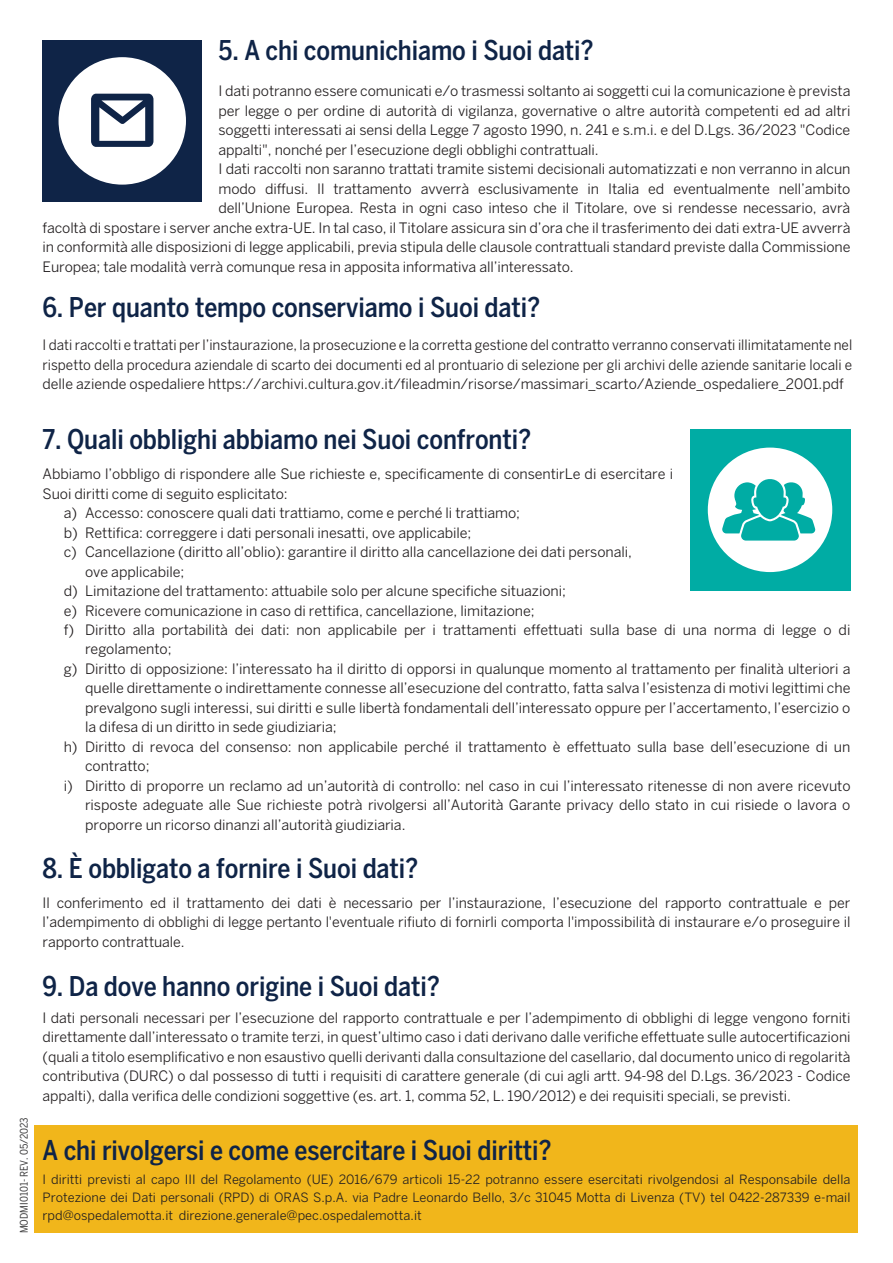
<style>
.page{position:relative;width:893px;height:1263px;background:#fff}
.page>*{position:absolute;margin:0;border:0;box-sizing:border-box;transform-origin:0 0}
.t1{font:500 condensed 27px "Benton Sans";letter-spacing:-.005em;color:#0f2447}
.t2{font:14.25px/19.5px "Benton Sans";letter-spacing:-.005em;color:#231f20;text-align:justify}
.t3{font:14.25px/19.5px "Benton Sans";letter-spacing:-.005em;color:#231f20;text-align:justify;scale:.95 1}
.t4{font:12.75px/18px "Benton Sans";color:#231f20;text-align:justify}
.t5{font:condensed 10.5px "Benton Sans";color:#3e3e3f}
</style>
<div class="page">
<div style="left:34px;top:1125px;width:824px;height:108px;background:#f1b61b"></div>
<div style="left:43px;top:40px;width:159px;height:162px;background:#0f2447"></div>
<div style="left:59px;top:57px;width:127px;height:128px;background:#fff;border-radius:50%"></div>
<div style="left:91px;top:94px;width:62px;height:53px;background:#0f2447;border-radius:5px"></div>
<svg style="left:99px;top:100px;width:46px;height:41px"></svg>
<div style="left:690px;top:429px;width:160px;height:162px;background:#00aca4"></div>
<div style="left:708px;top:448px;width:124px;height:124px;background:#fff;border-radius:50%"></div>
<svg style="left:722px;top:479px;width:93px;height:62px"></svg>
<p class="t5" style="left:18px;top:1233px;width:117px;rotate:-90deg">MODMI0101- REV. 05/2023</p>
<h1 class="t1" style="left:219px;top:34px;width:377px">5. A chi comunichiamo i Suoi dati?</h1>
<p class="t2" style="left:219px;top:81px;width:633px">I dati potranno essere comunicati e/o trasmessi soltanto ai soggetti cui la comunicazione è prevista</p>
<p class="t2" style="left:219px;top:100px;width:633px">per legge o per ordine di autorità di vigilanza, governative o altre autorità competenti ed ad altri</p>
<p class="t2" style="left:219px;top:120px;width:633px">soggetti interessati ai sensi della Legge 7 agosto 1990, n. 241 e s.m.i. e del D.Lgs. 36/2023 "Codice</p>
<p class="t2" style="left:219px;top:139px;width:382px">appalti", nonché per l’esecuzione degli obblighi contrattuali.</p>
<p class="t2" style="left:219px;top:159px;width:633px">I dati raccolti non saranno trattati tramite sistemi decisionali automatizzati e non verranno in alcun</p>
<p class="t2" style="left:219px;top:178px;width:633px">modo diffusi. Il trattamento avverrà esclusivamente in Italia ed eventualmente nell’ambito</p>
<p class="t2" style="left:219px;top:198px;width:633px">dell’Unione Europea. Resta in ogni caso inteso che il Titolare, ove si rendesse necessario, avrà</p>
<p class="t2" style="left:43px;top:217px;width:809px">facoltà di spostare i server anche extra-UE. In tal caso, il Titolare assicura sin d’ora che il trasferimento dei dati extra-UE avverrà</p>
<p class="t2" style="left:43px;top:237px;width:809px">in conformità alle disposizioni di legge applicabili, previa stipula delle clausole contrattuali standard previste dalla Commissione</p>
<p class="t2" style="left:43px;top:256px;width:533px">Europea; tale modalità verrà comunque resa in apposita informativa all’interessato.</p>
<h1 class="t1" style="left:43px;top:292px;width:499px">6. Per quanto tempo conserviamo i Suoi dati?</h1>
<p class="t3" style="left:43px;top:335px;width:854px">I dati raccolti e trattati per l’instaurazione, la prosecuzione e la corretta gestione del contratto verranno conservati illimitatamente nel rispetto della procedura aziendale di scarto dei documenti ed al prontuario di selezione per gli archivi delle aziende sanitarie locali e delle aziende ospedaliere https://archivi.cultura.gov.it/fileadmin/risorse/massimari_scarto/Aziende_ospedaliere_2001.pdf</p>
<h1 class="t1" style="left:43px;top:423px;width:490px">7. Quali obblighi abbiamo nei Suoi confronti?</h1>
<p class="t2" style="left:43px;top:464px;width:632px">Abbiamo l’obbligo di rispondere alle Sue richieste e, specificamente di consentirLe di esercitare i</p>
<p class="t2" style="left:43px;top:483px;width:247px">Suoi diritti come di seguito esplicitato:</p>
<p class="t2" style="left:64px;top:503px;width:458px">a) Accesso: conoscere quali dati trattiamo, come e perché li trattiamo;</p>
<p class="t2" style="left:64px;top:522px;width:409px">b) Rettifica: correggere i dati personali inesatti, ove applicabile;</p>
<p class="t2" style="left:64px;top:542px;width:570px">c) Cancellazione (diritto all’oblio): garantire il diritto alla cancellazione dei dati personali,</p>
<p class="t2" style="left:85px;top:561px;width:101px">ove applicabile;</p>
<p class="t2" style="left:64px;top:581px;width:504px">d) Limitazione del trattamento: attuabile solo per alcune specifiche situazioni;</p>
<p class="t2" style="left:64px;top:600px;width:472px">e) Ricevere comunicazione in caso di rettifica, cancellazione, limitazione;</p>
<p class="t2" style="left:64px;top:620px;width:788px">f) Diritto alla portabilità dei dati: non applicabile per i trattamenti effettuati sulla base di una norma di legge o di</p>
<p class="t2" style="left:85px;top:639px;width:88px">regolamento;</p>
<p class="t2" style="left:64px;top:659px;width:788px">g) Diritto di opposizione: l’interessato ha il diritto di opporsi in qualunque momento al trattamento per finalità ulteriori a</p>
<p class="t2" style="left:85px;top:678px;width:767px">quelle direttamente o indirettamente connesse all’esecuzione del contratto, fatta salva l’esistenza di motivi legittimi che</p>
<p class="t2" style="left:85px;top:698px;width:767px">prevalgono sugli interessi, sui diritti e sulle libertà fondamentali dell’interessato oppure per l’accertamento, l’esercizio o</p>
<p class="t2" style="left:85px;top:717px;width:253px">la difesa di un diritto in sede giudiziaria;</p>
<p class="t2" style="left:64px;top:737px;width:788px">h) Diritto di revoca del consenso: non applicabile perché il trattamento è effettuato sulla base dell’esecuzione di un</p>
<p class="t2" style="left:85px;top:756px;width:66px">contratto;</p>
<p class="t2" style="left:64px;top:776px;width:788px">i) Diritto di proporre un reclamo ad un’autorità di controllo: nel caso in cui l’interessato ritenesse di non avere ricevuto</p>
<p class="t2" style="left:85px;top:795px;width:767px">risposte adeguate alle Sue richieste potrà rivolgersi all’Autorità Garante privacy dello stato in cui risiede o lavora o</p>
<p class="t2" style="left:85px;top:815px;width:322px">proporre un ricorso dinanzi all’autorità giudiziaria.</p>
<h1 class="t1" style="left:43px;top:852px;width:377px">8. È obbligato a fornire i Suoi dati?</h1>
<p class="t2" style="left:43px;top:893px;width:809px">Il conferimento ed il trattamento dei dati è necessario per l’instaurazione, l’esecuzione del rapporto contrattuale e per l’adempimento di obblighi di legge pertanto l'eventuale rifiuto di fornirli comporta l'impossibilità di instaurare e/o proseguire il rapporto contrattuale.</p>
<h1 class="t1" style="left:43px;top:970px;width:399px">9. Da dove hanno origine i Suoi dati?</h1>
<p class="t2" style="left:43px;top:1007px;width:809px">I dati personali necessari per l’esecuzione del rapporto contrattuale e per l’adempimento di obblighi di legge vengono forniti direttamente dall’interessato o tramite terzi, in quest’ultimo caso i dati derivano dalle verifiche effettuate sulle autocertificazioni (quali a titolo esemplificativo e non esaustivo quelli derivanti dalla consultazione del casellario, dal documento unico di regolarità contributiva (DURC) o dal possesso di tutti i requisiti di carattere generale (di cui agli artt. 94-98 del D.Lgs. 36/2023 - Codice appalti), dalla verifica delle condizioni soggettive (es. art. 1, comma 52, L. 190/2012) e dei requisiti speciali, se previsti.</p>
<h1 class="t1" style="left:43px;top:1134px;width:511px">A chi rivolgersi e come esercitare i Suoi diritti?</h1>
<p class="t4" style="left:43px;top:1170px;width:809px">I diritti previsti al capo III del Regolamento (UE) 2016/679 articoli 15-22 potranno essere esercitati rivolgendosi al Responsabile della Protezione dei Dati personali (RPD) di ORAS S.p.A. via Padre Leonardo Bello, 3/c 31045 Motta di Livenza (TV) tel 0422-287339 e-mail rpd@ospedalemotta.it direzione.generale@pec.ospedalemotta.it</p>
</div>
